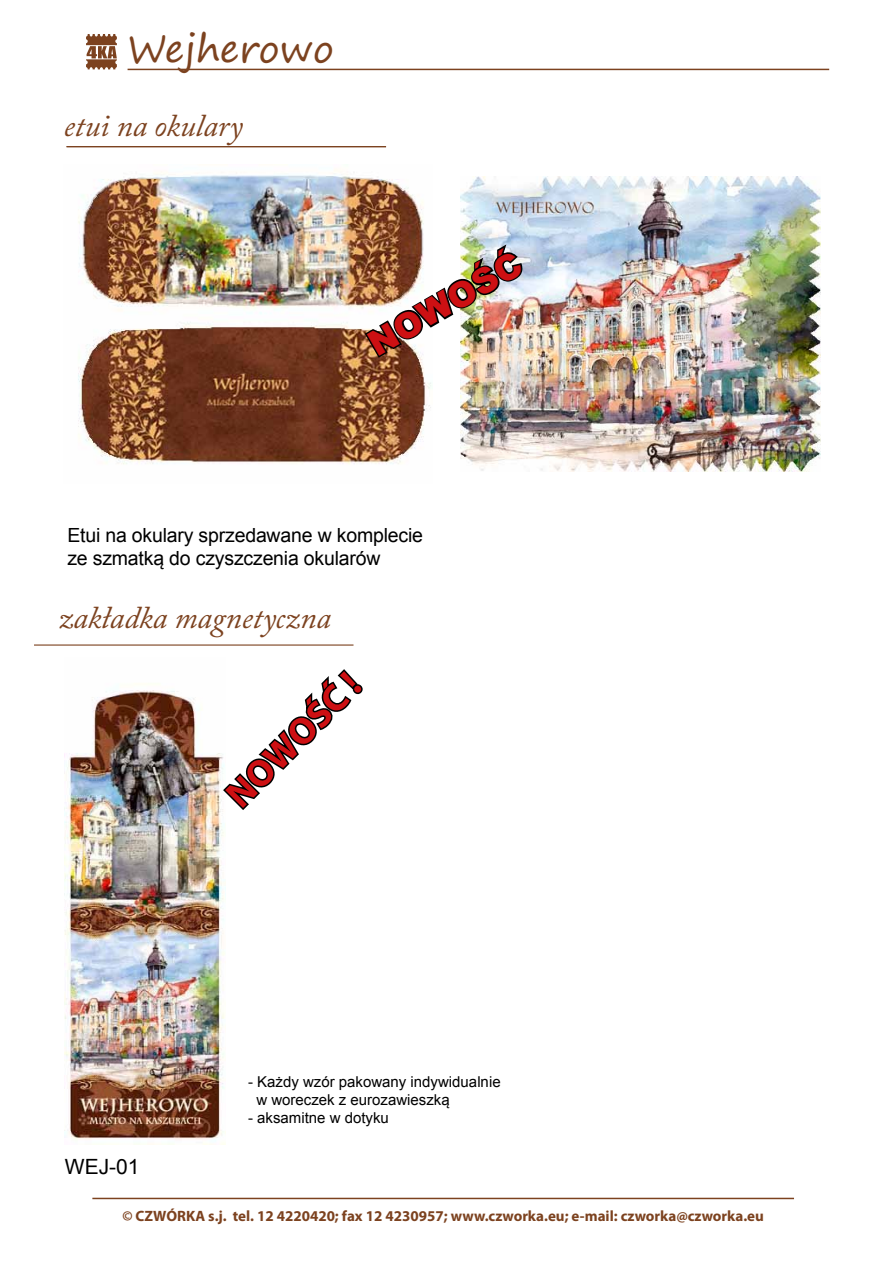
<style>
.page{position:relative;width:893px;height:1263px;background:#fff}
.page>*{position:absolute;margin:0;border:0;box-sizing:border-box;transform-origin:0 0}
.t1{font:37.5px "Segoe Print";color:#7c421f}
.t2{font:700 37.5px "Myriad Pro";color:#cd1013}
.t3{font:900 34.5px "Arial";color:#cd1013}
.t4{font:italic 31.5px "Adobe Caslon Pro";color:#7c421f}
.t5{font:21px "Arial";color:#000}
.t6{font:19.5px/23.4px "Arial";letter-spacing:-.01em;color:#000}
.t7{font:700 15px "Myriad Pro";color:#7c421f}
.t8{font:15px/18px "Arial";color:#000}
</style>
<div class="page">
<svg style="left:86px;top:34px;width:31px;height:35px"></svg>
<hr style="left:128px;top:69px;width:701px;height:1px;background:#7c421f">
<hr style="left:92px;top:1198px;width:702px;height:1px;background:#7c421f">
<img style="left:65px;top:690px;width:160px;height:454px">
<hr style="left:34px;top:644px;width:319px;height:2px;background:#7c421f">
<svg style="left:221px;top:669px;width:142px;height:143px"></svg>
<hr style="left:67px;top:146px;width:319px;height:1px;background:#7c421f">
<img style="left:460px;top:177px;width:360px;height:294px">
<img style="left:78px;top:169px;width:353px;height:295px">
<img style="left:363px;top:241px;width:161px;height:119px">
<h1 class="t1" style="left:128px;top:15px;width:208px">Wejherowo</h1>
<h3 class="t4" style="left:64px;top:107px;width:181px">etui na okulary</h3>
<h2 class="t3" style="left:358px;top:325px;width:173px;rotate:-30deg">NOWOŚĆ</h2>
<h3 class="t6" style="left:67px;top:523px;width:357px">Etui na okulary sprzedawane w komplecie ze szmatką do czyszczenia okularów</h3>
<h3 class="t4" style="left:58px;top:599px;width:274px">zakładka magnetyczna</h3>
<h1 class="t2" style="left:215px;top:783px;width:174px;rotate:-45deg">NOWOŚĆ !</h1>
<h3 class="t5" style="left:65px;top:1153px;width:76px">WEJ-01</h3>
<p class="t8" style="left:256px;top:1073px;width:246px;text-indent:-8px">- Każdy wzór pakowany indywidualnie w woreczek z eurozawieszką</p>
<p class="t8" style="left:248px;top:1109px;width:142px">- aksamitne w dotyku</p>
<p class="t7" style="left:122px;top:1206px;width:643px">© CZWÓRKA s.j. tel. 12 4220420; fax 12 4230957; www.czworka.eu; e-mail: czworka@czworka.eu</p>
</div>
